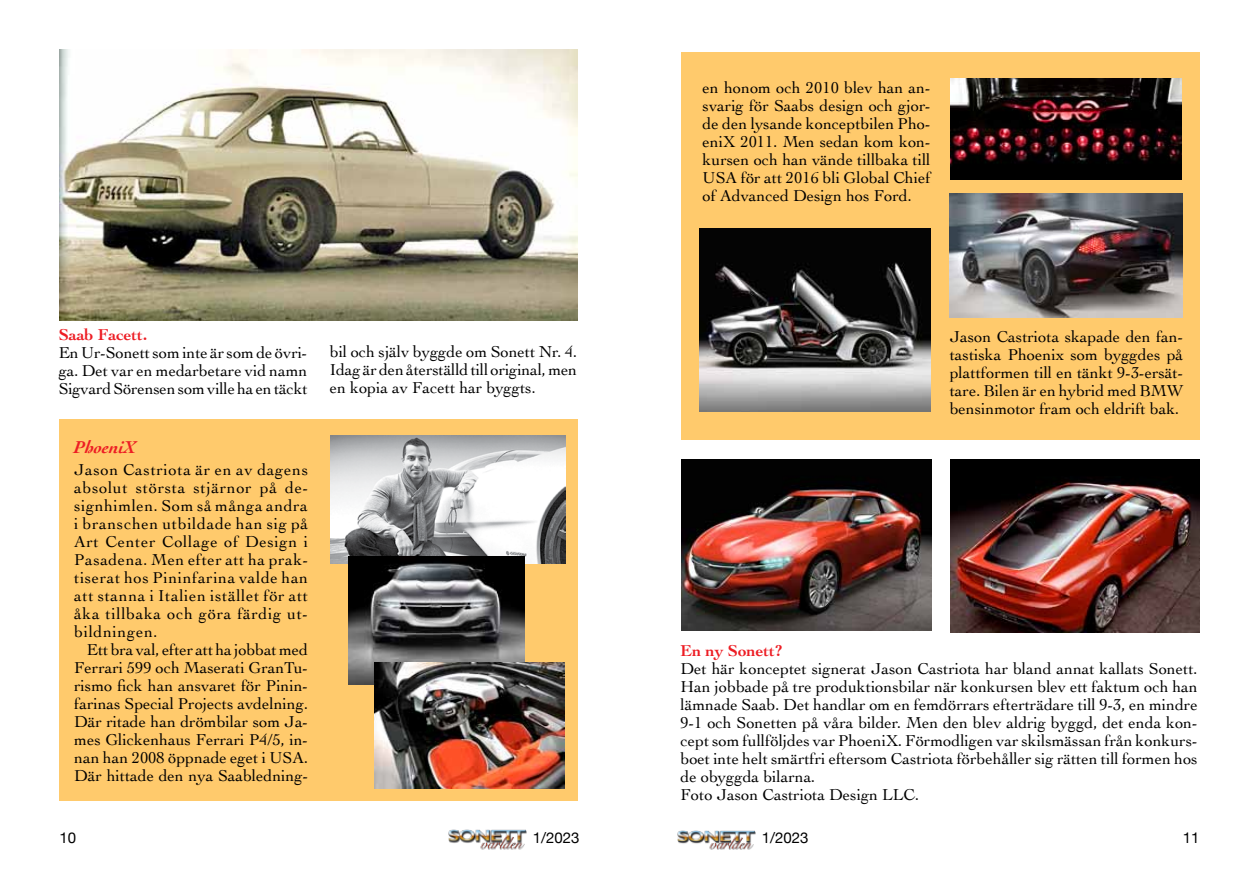
<style>
.page{position:relative;width:1259px;height:893px;background:#fff}
.page>*{position:absolute;margin:0;border:0;box-sizing:border-box;transform-origin:0 0}
.t1{font:italic 700 18px "Cochin";color:#ed1d24}
.t2{font:16.5px/18px "Cochin";color:#000;text-align:justify}
.t3{font:700 16.5px "Cochin";color:#ed1d24}
.t4{font:15px "Helvetica Neue";color:#000}
</style>
<div class="page">
<img style="left:448px;top:830px;width:78px;height:20px">
<img style="left:677px;top:830px;width:78px;height:20px">
<div style="left:60px;top:420px;width:517px;height:381px;background:#ffca6c"></div>
<div style="left:681px;top:52px;width:518px;height:388px;background:#ffca6c"></div>
<img style="left:59px;top:50px;width:518px;height:270px">
<img style="left:331px;top:435px;width:234px;height:128px">
<img style="left:700px;top:229px;width:230px;height:183px">
<img style="left:349px;top:557px;width:176px;height:128px">
<img style="left:375px;top:662px;width:189px;height:126px">
<img style="left:949px;top:194px;width:233px;height:123px">
<img style="left:681px;top:460px;width:250px;height:170px">
<img style="left:950px;top:460px;width:249px;height:172px">
<img style="left:950px;top:79px;width:231px;height:100px">
<p class="t3" style="left:59px;top:323px;width:90px">Saab Facett.</p>
<p class="t2" style="left:59px;top:342px;width:250px">En Ur-Sonett som inte är som de övri&shy;ga. Det var en medarbetare vid namn Sigvard Sörensen som ville ha en täckt</p>
<p class="t2" style="left:330px;top:342px;width:249px">bil och själv byggde om Sonett Nr. 4.<br>Idag är den återställd till original, men en kopia av Facett har byggts.</p>
<p class="t2" style="left:702px;top:77px;width:229px">en honom och 2010 blev han an&shy;svarig för Saabs design och gjor&shy;de den lysande konceptbilen Pho&shy;eniX 2011. Men sedan kom kon&shy;kursen och han vände tillbaka till USA för att 2016 bli Global Chief of Advanced Design hos Ford.</p>
<p class="t2" style="left:949px;top:327px;width:235px">Jason Castriota skapade den fan&shy;tastiska Phoenix som byggdes på plattformen till en tänkt 9-3-ersät&shy;tare. Bilen är en hybrid med BMW bensinmotor fram och eldrift bak.</p>
<p class="t1" style="left:74px;top:435px;width:63px">PhoeniX</p>
<p class="t2" style="left:74px;top:460px;width:236px">Jason Castriota är en av dagens absolut största stjärnor på de&shy;signhimlen. Som så många andra i branschen utbildade han sig på Art Center Collage of Design i Pasadena. Men efter att ha prak&shy;tiserat hos Pininfarina valde han att stanna i Italien istället för att åka tillbaka och göra färdig ut&shy;bildningen.</p>
<p class="t2" style="left:74px;top:640px;width:235px;text-indent:13px">Ett bra val, efter att ha jobbat med Ferrari 599 och Maserati GranTu&shy;rismo fick han ansvaret för Pinin&shy;farinas Special Projects avdelning.<br>Där ritade han drömbilar som Ja&shy;mes Glickenhaus Ferrari P4/5, in&shy;nan han 2008 öppnade eget i USA.<br>Där hittade den nya Saabledning-</p>
<p class="t3" style="left:680px;top:639px;width:103px">En ny Sonett?</p>
<p class="t2" style="left:680px;top:659px;width:519px;text-align:left">Det här konceptet signerat Jason Castriota har bland annat kallats Sonett.<br>Han jobbade på tre produktionsbilar när konkursen blev ett faktum och han lämnade Saab. Det handlar om en femdörrars efterträdare till 9-3, en mindre 9-1 och Sonetten på våra bilder. Men den blev aldrig byggd, det enda kon&shy;cept som fullföljdes var PhoeniX. Förmodligen var skilsmässan från konkurs&shy;boet inte helt smärtfri eftersom Castriota förbehåller sig rätten till formen hos de obyggda bilarna.<br>Foto Jason Castriota Design LLC.</p>
<p class="t4" style="left:60px;top:827px;width:18px">10</p>
<p class="t4" style="left:533px;top:827px;width:48px">1/2023</p>
<p class="t4" style="left:762px;top:827px;width:48px">1/2023</p>
<p class="t4" style="left:1182px;top:827px;width:18px">11</p>
</div>
